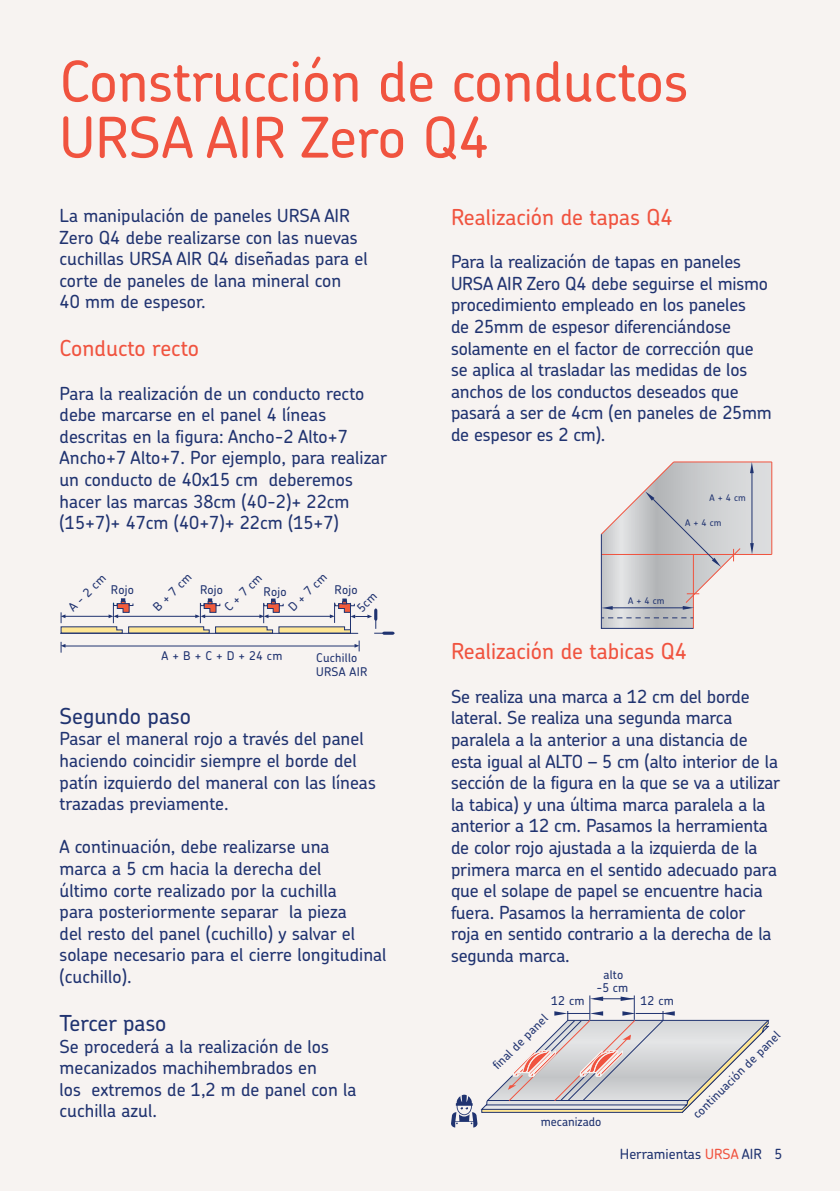
<style>
.page{position:relative;width:840px;height:1191px;background:#fff}
.page>*{position:absolute;margin:0;border:0;box-sizing:border-box;transform-origin:0 0}
.t1{font:500 56px/56px "Chevin Pro";color:#f0533f}
.t2{font:500 22px "Chevin Pro";color:#f0533f}
.t3{font:500 22px "Chevin Pro";color:#203370}
.t4{font:500 18px/21.6px "Chevin Pro";letter-spacing:-.01em;color:#203370}
.t5{font:500 14px "Chevin Pro";color:#203370}
.t6{font:500 12.2px/12.8px "Chevin Pro";color:#203370;text-align:center}
.t7{font:500 12px/14.4px "Chevin Pro";letter-spacing:.02em;color:#203370}
.t8{font:500 9.2px "Chevin Pro";color:#203370}
.s1{color:#f0533f}
</style>
<div class="page">
<div style="left:0;top:0;width:839px;height:1191px;background:#f7f3f1"></div>
<hr style="left:64px;top:645px;width:291px;height:1px;background:#203370">
<svg style="left:61px;top:642px;width:4px;height:10px"></svg>
<svg style="left:354px;top:640px;width:5px;height:11px"></svg>
<hr style="left:771px;top:462px;width:1px;height:92px;background:#f0533f">
<svg style="left:600px;top:461px;width:171px;height:168px"></svg>
<svg style="left:451px;top:995px;width:318px;height:132px"></svg>
<svg style="left:60px;top:598px;width:334px;height:36px"></svg>
<h1 class="t1" style="left:60px;top:52px;width:630px">Construcción de conductos<br>URSA AIR Zero Q4</h1>
<p class="t4" style="left:60px;top:204px;width:309px">La manipulación de paneles URSA AIR<br>Zero Q4 debe realizarse con las nuevas cuchillas URSA AIR Q4 diseñadas para el corte de paneles de lana mineral con<br>40 mm de espesor.</p>
<p class="t2" style="left:60px;top:334px;width:141px">Conducto recto</p>
<p class="t4" style="left:60px;top:382px;width:329px">Para la realización de un conducto recto debe marcarse en el panel 4 líneas descritas en la figura: Ancho-2 Alto+7<br>Ancho+7 Alto+7. Por ejemplo, para realizar un conducto de 40x15 cm deberemos hacer las marcas 38cm (40-2)+ 22cm (15+7)+ 47cm (40+7)+ 22cm (15+7)</p>
<p class="t7" style="left:285px;top:604px;width:50px;rotate:-45deg">D + 7 cm</p>
<p class="t7" style="left:334px;top:582px;width:25px">Rojo</p>
<p class="t7" style="left:65px;top:604px;width:48px;rotate:-45deg">A - 2 cm</p>
<p class="t7" style="left:150px;top:604px;width:50px;rotate:-45deg">B + 7 cm</p>
<p class="t7" style="left:161px;top:648px;width:122px">A + B + C + D + 24 cm</p>
<p class="t7" style="left:221px;top:604px;width:49px;rotate:-45deg">C + 7 cm</p>
<p class="t7" style="left:111px;top:582px;width:25px">Rojo</p>
<p class="t7" style="left:200px;top:582px;width:25px">Rojo</p>
<p class="t7" style="left:263px;top:584px;width:25px">Rojo</p>
<p class="t7" style="left:316px;top:650px;width:53px">Cuchillo<br>URSA AIR</p>
<p class="t3" style="left:60px;top:701px;width:133px">Segundo paso</p>
<p class="t4" style="left:60px;top:727px;width:317px">Pasar el maneral rojo a través del panel haciendo coincidir siempre el borde del patín izquierdo del maneral con las líneas trazadas previamente.</p>
<p class="t4" style="left:60px;top:835px;width:328px">A continuación, debe realizarse una<br>marca a 5 cm hacia la derecha del<br>último corte realizado por la cuchilla<br>para posteriormente separar la pieza<br>del resto del panel (cuchillo) y salvar el solape necesario para el cierre longitudinal (cuchillo).</p>
<p class="t3" style="left:60px;top:1008px;width:108px">Tercer paso</p>
<p class="t4" style="left:60px;top:1034px;width:298px">Se procederá a la realización de los mecanizados machihembrados en<br>los extremos de 1,2 m de panel con la cuchilla azul.</p>
<p class="t2" style="left:451px;top:202px;width:223px">Realización de tapas Q4</p>
<p class="t4" style="left:451px;top:250px;width:322px">Para la realización de tapas en paneles URSA AIR Zero Q4 debe seguirse el mismo procedimiento empleado en los paneles<br>de 25mm de espesor diferenciándose solamente en el factor de corrección que se aplica al trasladar las medidas de los anchos de los conductos deseados que pasará a ser de 4cm (en paneles de 25mm de espesor es 2 cm).</p>
<p class="t8" style="left:709px;top:491px;width:38px">A + 4 cm</p>
<p class="t8" style="left:684px;top:516px;width:38px">A + 4 cm</p>
<p class="t8" style="left:627px;top:595px;width:38px">A + 4 cm</p>
<p class="t2" style="left:451px;top:637px;width:237px">Realización de tabicas Q4</p>
<p class="t4" style="left:451px;top:685px;width:330px">Se realiza una marca a 12 cm del borde lateral. Se realiza una segunda marca paralela a la anterior a una distancia de esta igual al ALTO – 5 cm (alto interior de la sección de la figura en la que se va a utilizar la tabica) y una última marca paralela a la anterior a 12 cm. Pasamos la herramienta de color rojo ajustada a la izquierda de la primera marca en el sentido adecuado para que el solape de papel se encuentre hacia fuera. Pasamos la herramienta de color<br>roja en sentido contrario a la derecha de la segunda marca.</p>
<p class="t6" style="left:551px;top:993px;width:35px">12 cm</p>
<p class="t6" style="left:489px;top:1062px;width:74px;rotate:-45deg">fi nal de panel</p>
<p class="t6" style="left:596px;top:967px;width:33px">alto -5 cm</p>
<p class="t6" style="left:640px;top:993px;width:35px">12 cm</p>
<p class="t6" style="left:540px;top:1114px;width:62px">mecanizado</p>
<p class="t6" style="left:689px;top:1111px;width:119px;rotate:-45deg">continuación de panel</p>
<p class="t5" style="left:619px;top:1145px;width:164px">Herramientas <span class="s1">URSA</span> AIR 5</p>
</div>
